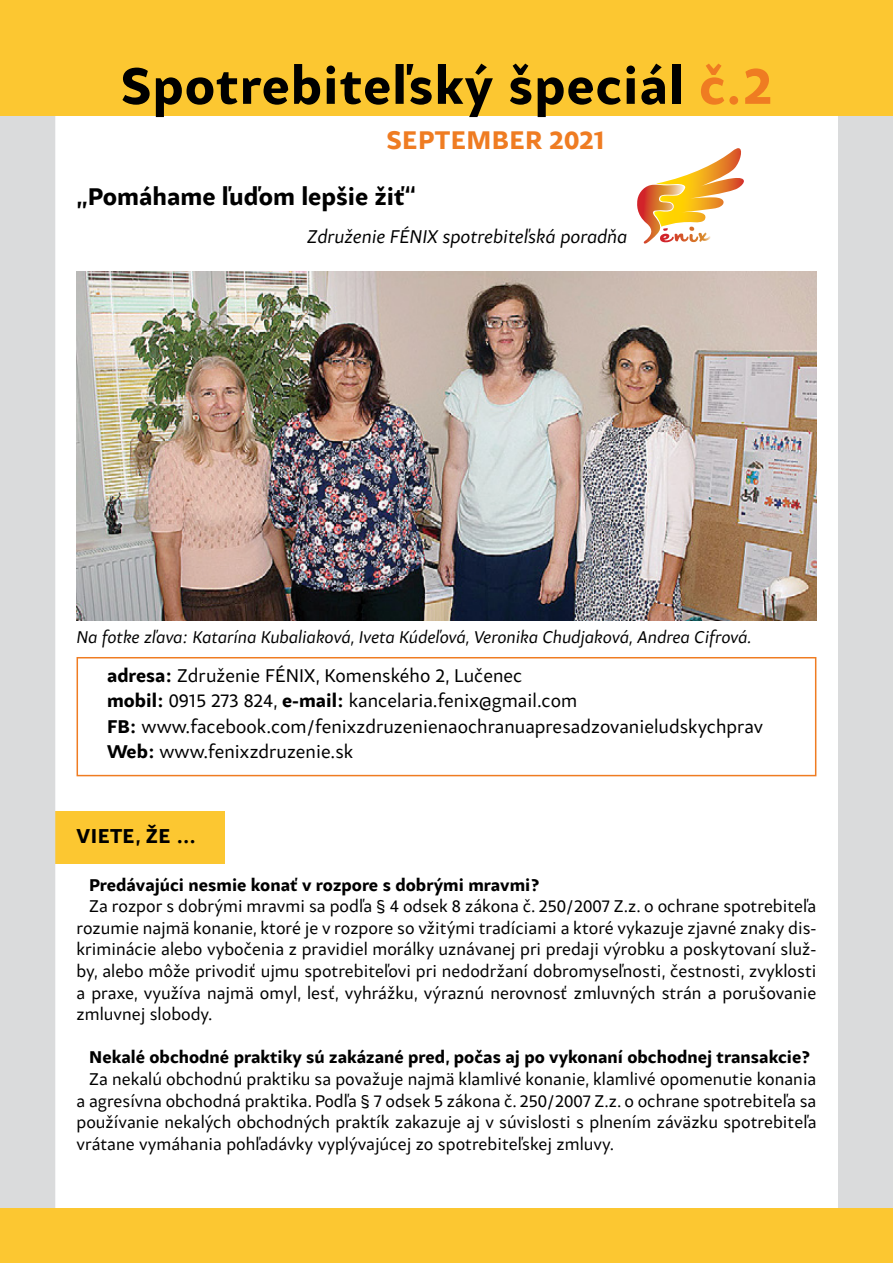
<style>
.page{position:relative;width:893px;height:1263px;background:#fff}
.page>*{position:absolute;margin:0;border:0;box-sizing:border-box;transform-origin:0 0}
.t1{font:700 54px "Samo Sans";letter-spacing:.02em;color:#000}
.t2{font:700 27px "Samo Sans";letter-spacing:.015em;color:#ef7c22}
.t3{font:700 25.5px "Samo Sans";color:#000}
.t4{font:700 21.3px "Samo Sans";letter-spacing:.015em;color:#000}
.t5{font:19.5px/25.5px "Samo Sans";color:#000}
.t6{font:italic 19.5px "Samo Sans";color:#000}
.t7{font:18px/21.6px "Samo Sans";color:#000;text-align:justify}
.t8{font:700 18px "Samo Sans";color:#000}
.t9{font:italic 18px "Samo Sans";color:#000}
.s1{color:#ef7c22}
.s2{font-weight:700}
</style>
<div class="page">
<div style="left:55px;top:811px;width:170px;height:53px;background:#fcc731"></div>
<div style="left:0;top:116px;width:55px;height:1093px;background:#dadbdc"></div>
<div style="left:839px;top:54px;width:54px;height:1209px;background:#dadbdc"></div>
<div style="left:0;top:0;width:893px;height:116px;background:#fcc731"></div>
<div style="left:0;top:1209px;width:893px;height:54px;background:#fcc731"></div>
<svg style="left:637px;top:148px;width:107px;height:96px"></svg>
<div style="left:77px;top:657px;width:739px;height:119px;border:2px solid #ef7c22"></div>
<img style="left:77px;top:272px;width:739px;height:348px">
<h1 class="t1" style="left:121px;top:52px;width:653px">Spotrebiteľský špeciál <span class="s1">č.2</span></h1>
<h2 class="t2" style="left:386px;top:123px;width:220px">SEPTEMBER 2021</h2>
<h3 class="t3" style="left:77px;top:181px;width:341px">„Pomáhame ľuďom lepšie žiť“</h3>
<p class="t6" style="left:307px;top:225px;width:322px">Združenie FÉNIX spotrebiteľská poradňa</p>
<p class="t9" style="left:77px;top:626px;width:677px">Na fotke zľava: Katarína Kubaliaková, Iveta Kúdeľová, Veronika Chudjaková, Andrea Cifrová.</p>
<p class="t5" style="left:107px;top:662px;width:657px"><span class="s2">adresa:</span> Združenie FÉNIX, Komenského 2, Lučenec<br><span class="s2">mobil:</span> 0915 273 824, <span class="s2">e-mail:</span> kancelaria.fenix@gmail.com<br><span class="s2">FB:</span> www.facebook.com/fenixzdruzenienaochranuapresadzovanieludskychprav <span class="s2">Web:</span> www.fenixzdruzenie.sk</p>
<p class="t4" style="left:77px;top:823px;width:121px">VIETE, ŽE ...</p>
<p class="t8" style="left:89px;top:873px;width:452px">Predávajúci nesmie konať v rozpore s dobrými mravmi?</p>
<p class="t7" style="left:77px;top:895px;width:741px;text-indent:13px">Za rozpor s dobrými mravmi sa podľa § 4 odsek 8 zákona č. 250/2007 Z.z. o ochrane spotrebiteľa rozumie najmä konanie, ktoré je v rozpore so vžitými tradíciami a ktoré vykazuje zjavné znaky dis&shy;kriminácie alebo vybočenia z pravidiel morálky uznávanej pri predaji výrobku a poskytovaní služ&shy;by, alebo môže privodiť ujmu spotrebiteľovi pri nedodržaní dobromyseľnosti, čestnosti, zvyklosti a praxe, využíva najmä omyl, lesť, vyhrážku, výraznú nerovnosť zmluvných strán a porušovanie zmluvnej slobody.</p>
<p class="t8" style="left:89px;top:1046px;width:722px">Nekalé obchodné praktiky sú zakázané pred, počas aj po vykonaní obchodnej transakcie?</p>
<p class="t7" style="left:77px;top:1068px;width:741px;text-indent:13px">Za nekalú obchodnú praktiku sa považuje najmä klamlivé konanie, klamlivé opomenutie konania a agresívna obchodná praktika. Podľa § 7 odsek 5 zákona č. 250/2007 Z.z. o ochrane spotrebiteľa sa používanie nekalých obchodných praktík zakazuje aj v súvislosti s plnením záväzku spotrebiteľa vrátane vymáhania pohľadávky vyplývajúcej zo spotrebiteľskej zmluvy.</p>
</div>
